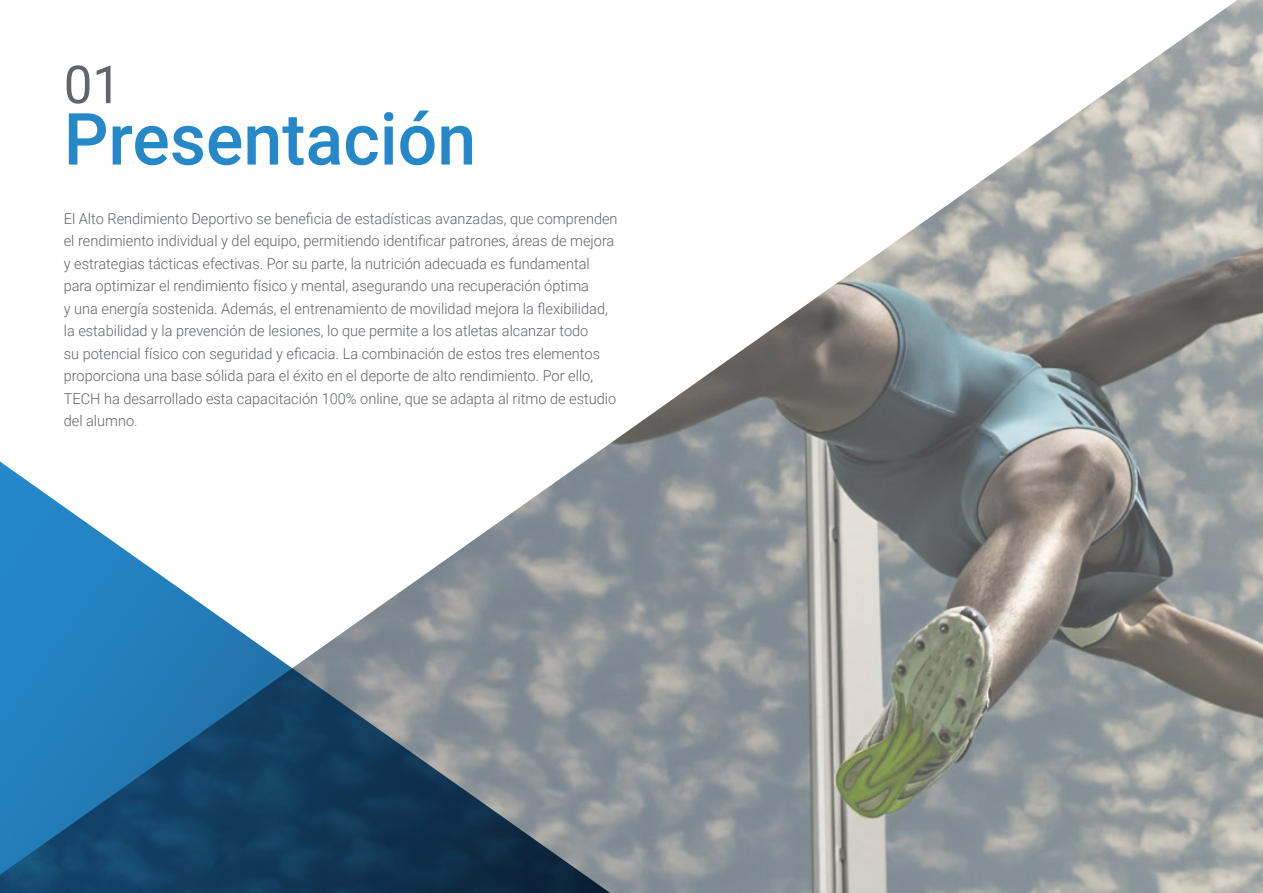
<style>
.page{position:relative;width:1263px;height:893px;background:#fff}
.page>*{position:absolute;margin:0;border:0;box-sizing:border-box;transform-origin:0 0}
.t1{font:500 72px "Roboto";color:#2488c9}
.t2{font:52.5px "Roboto";color:#61646a}
.t3{font:300 15px/22.5px "Roboto";color:#61646a}
</style>
<div class="page">
<img style="left:607px;top:0;width:656px;height:893px">
<svg style="left:0;top:446px;width:640px;height:447px"></svg>
<h2 class="t2" style="left:64px;top:48px;width:59px">01</h2>
<h1 class="t1" style="left:64px;top:89px;width:414px">Presentación</h1>
<p class="t3" style="left:64px;top:207px;width:555px">El Alto Rendimiento Deportivo se beneficia de estadísticas avanzadas, que comprenden el rendimiento individual y del equipo, permitiendo identificar patrones, áreas de mejora y estrategias tácticas efectivas. Por su parte, la nutrición adecuada es fundamental para optimizar el rendimiento físico y mental, asegurando una recuperación óptima<br>y una energía sostenida. Además, el entrenamiento de movilidad mejora la flexibilidad, la estabilidad y la prevención de lesiones, lo que permite a los atletas alcanzar todo<br>su potencial físico con seguridad y eficacia. La combinación de estos tres elementos proporciona una base sólida para el éxito en el deporte de alto rendimiento. Por ello, TECH ha desarrollado esta capacitación 100% online, que se adapta al ritmo de estudio del alumno.</p>
</div>
